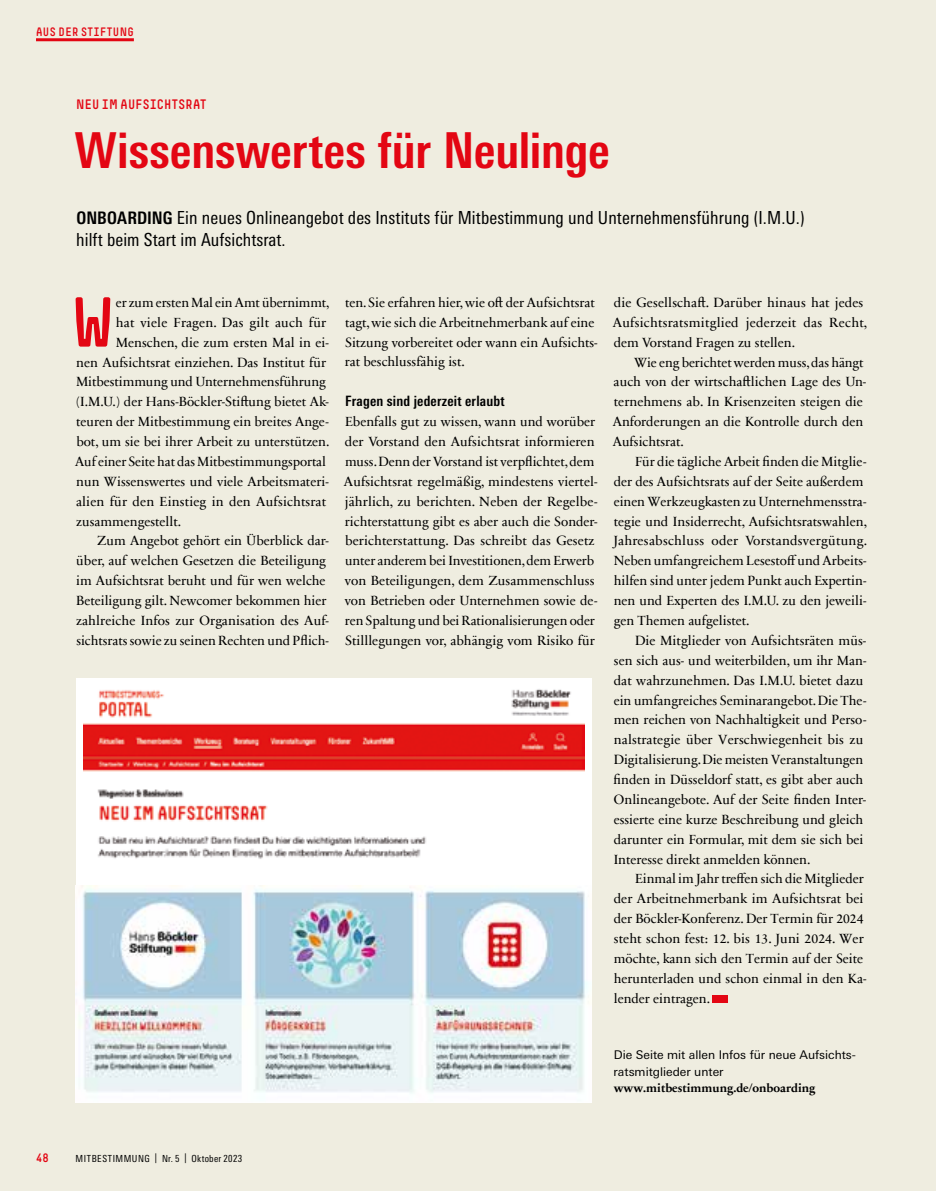
<style>
.page{position:relative;width:936px;height:1191px;background:#fff}
.page>*{position:absolute;margin:0;border:0;box-sizing:border-box;transform-origin:0 0}
.t1{font:69.3px "Simple HBS";color:#e30613}
.t2{font:700 condensed 49.5px "Univers Next Pro";letter-spacing:-.005em;color:#e30613}
.t3{font:condensed 18px/21.8px "Univers Next Pro";letter-spacing:.005em;color:#000}
.t4{font:700 condensed 14.25px "Univers Next Pro";letter-spacing:.015em;color:#000}
.t5{font:13.5px/19.8px "Sabon Next Com";color:#000}
.t6{font:13.5px "Simple HBS";letter-spacing:.025em;color:#e30613}
.t7{font:12px/16.5px "Univers Next Pro";color:#000}
.t8{font:700 12px "Sabon Next Com";color:#000}
.t9{font:12px "Simple HBS";color:#e30613}
.t10{font:condensed 9.75px "Univers Next Pro";letter-spacing:.045em;color:#000}
.s1{font-weight:700;font-size:17.25px}
</style>
<div class="page">
<div style="left:0;top:0;width:935px;height:1191px;background:#efede0"></div>
<div style="left:76px;top:678px;width:515px;height:424px;background:#fff"></div>
<div style="left:712px;top:995px;width:15px;height:7px;background:#e30613"></div>
<img style="left:83px;top:689px;width:502px;height:170px">
<img style="left:79px;top:886px;width:509px;height:207px">
<hr style="left:36px;top:38px;width:98px;height:3px;background:#e30613">
<p class="t9" style="left:36px;top:25px;width:8px">AUS</p>
<p class="t9" style="left:59px;top:25px;width:7px">DER</p>
<p class="t9" style="left:81px;top:25px;width:8px">STIFTUNG</p>
<p class="t6" style="left:76px;top:97px;width:131px">NEU IM AUFSICHTSRAT</p>
<h2 class="t2" style="left:74px;top:121px;width:537px">Wissenswertes für Neulinge</h2>
<h3 class="t3" style="left:76px;top:206px;width:729px"><span class="s1">ONBOARDING</span> Ein neues Onlineangebot des Instituts für Mitbestimmung und Unternehmensführung (I.M.U.) hilft beim Start im Aufsichtsrat.</h3>
<h1 class="t1" style="left:71px;top:283px;width:46px">W</h1>
<p class="t5" style="left:116px;top:292px;width:215px">er zum ersten Mal ein Amt übernimmt,</p>
<p class="t5" style="left:116px;top:312px;width:212px">hat viele Fragen. Das gilt auch für</p>
<p class="t5" style="left:116px;top:331px;width:214px">Menschen, die zum ersten Mal in ei-</p>
<p class="t5" style="left:76px;top:351px;width:251px">nen Aufsichtsrat einziehen. Das Institut für</p>
<p class="t5" style="left:76px;top:371px;width:251px">Mitbestimmung und Unternehmensführung</p>
<p class="t5" style="left:76px;top:391px;width:254px">(I.M.U.) der Hans-Böckler-Stiftung bietet Ak-</p>
<p class="t5" style="left:76px;top:411px;width:254px">teuren der Mitbestimmung ein breites Ange-</p>
<p class="t5" style="left:76px;top:431px;width:254px">bot, um sie bei ihrer Arbeit zu unterstützen.</p>
<p class="t5" style="left:75px;top:451px;width:252px">Auf einer Seite hat das Mitbestimmungsportal</p>
<p class="t5" style="left:76px;top:471px;width:254px">nun Wissenswertes und viele Arbeitsmateri-</p>
<p class="t5" style="left:76px;top:490px;width:251px">alien für den Einstieg in den Aufsichtsrat</p>
<p class="t5" style="left:76px;top:510px;width:106px">zusammengestellt.</p>
<p class="t5" style="left:97px;top:530px;width:233px">Zum Angebot gehört ein Überblick dar-</p>
<p class="t5" style="left:76px;top:550px;width:251px">über, auf welchen Gesetzen die Beteiligung</p>
<p class="t5" style="left:76px;top:570px;width:251px">im Aufsichtsrat beruht und für wen welche</p>
<p class="t5" style="left:76px;top:590px;width:251px">Beteiligung gilt. Newcomer bekommen hier</p>
<p class="t5" style="left:76px;top:610px;width:254px">zahlreiche Infos zur Organisation des Auf-</p>
<p class="t5" style="left:76px;top:630px;width:254px">sichtsrats sowie zu seinen Rechten und Pflich-</p>
<p class="t5" style="left:345px;top:292px;width:254px">ten. Sie erfahren hier, wie oft der Aufsichtsrat tagt, wie sich die Arbeitnehmerbank auf eine Sitzung vorbereitet oder wann ein Aufsichts&shy;rat beschlussfähig ist.</p>
<p class="t4" style="left:345px;top:393px;width:161px">Fragen sind jederzeit erlaubt</p>
<p class="t5" style="left:344px;top:411px;width:255px">Ebenfalls gut zu wissen, wann und worüber der Vorstand den Aufsichtsrat informieren muss. Denn der Vorstand ist verpflichtet, dem Aufsichtsrat regelmäßig, mindestens viertel&shy;jährlich, zu berichten. Neben der Regelbe&shy;richterstattung gibt es aber auch die Sonder&shy;berichterstattung. Das schreibt das Gesetz unter anderem bei Investitionen, dem Erwerb von Beteiligungen, dem Zusammenschluss von Betrieben oder Unternehmen sowie de&shy;ren Spaltung und bei Rationalisierungen oder Stilllegungen vor, abhängig vom Risiko für</p>
<p class="t5" style="left:612px;top:292px;width:256px">die Gesellschaft. Darüber hinaus hat jedes<br>Aufsichtsratsmitglied jederzeit das Recht, dem Vorstand Fragen zu stellen.</p>
<p class="t5" style="left:612px;top:351px;width:255px;text-indent:21px">Wie eng berichtet werden muss, das hängt auch von der wirtschaftlichen Lage des Un&shy;ternehmens ab. In Krisenzeiten steigen die Anforderungen an die Kontrolle durch den Aufsichtsrat.</p>
<p class="t5" style="left:613px;top:451px;width:255px;text-indent:22px">Für die tägliche Arbeit finden die Mitglie&shy;der des Aufsichtsrats auf der Seite außerdem einen Werkzeugkasten zu Unternehmensstra&shy;tegie und Insiderrecht, Aufsichtsratswahlen, Jahresabschluss oder Vorstandsvergütung.<br>Neben umfangreichem Lesestoff und Arbeits&shy;hilfen sind unter jedem Punkt auch Expertin&shy;nen und Experten des I.M.U. zu den jeweili&shy;gen Themen aufgelistet.</p>
<p class="t5" style="left:613px;top:630px;width:254px;text-indent:21px">Die Mitglieder von Aufsichtsräten müs&shy;sen sich aus- und weiterbilden, um ihr Man&shy;dat wahrzunehmen. Das I.M.U. bietet dazu ein umfangreiches Seminarangebot. Die The&shy;men reichen von Nachhaltigkeit und Perso&shy;nalstrategie über Verschwiegenheit bis zu Digitalisierung. Die meisten Veranstaltungen finden in Düsseldorf statt, es gibt aber auch Onlineangebote. Auf der Seite finden Inter&shy;essierte eine kurze Beschreibung und gleich darunter ein Formular, mit dem sie sich bei Interesse direkt anmelden können.</p>
<p class="t5" style="left:613px;top:868px;width:254px;text-indent:21px">Einmal im Jahr treffen sich die Mitglieder der Arbeitnehmerbank im Aufsichtsrat bei der Böckler-Konferenz. Der Termin für 2024 steht schon fest: 12. bis 13. Juni 2024. Wer möchte, kann sich den Termin auf der Seite herunterladen und schon einmal in den Ka&shy;lender eintragen.</p>
<p class="t7" style="left:613px;top:1046px;width:244px">Die Seite mit allen Infos für neue Aufsichts&shy;ratsmitglieder unter</p>
<p class="t8" style="left:613px;top:1078px;width:203px">www.mitbestimmung.de/onboarding</p>
<p class="t9" style="left:36px;top:1150px;width:14px">48</p>
<p class="t10" style="left:76px;top:1152px;width:168px">MITBESTIMMUNG | Nr. 5 | Oktober 2023</p>
</div>
